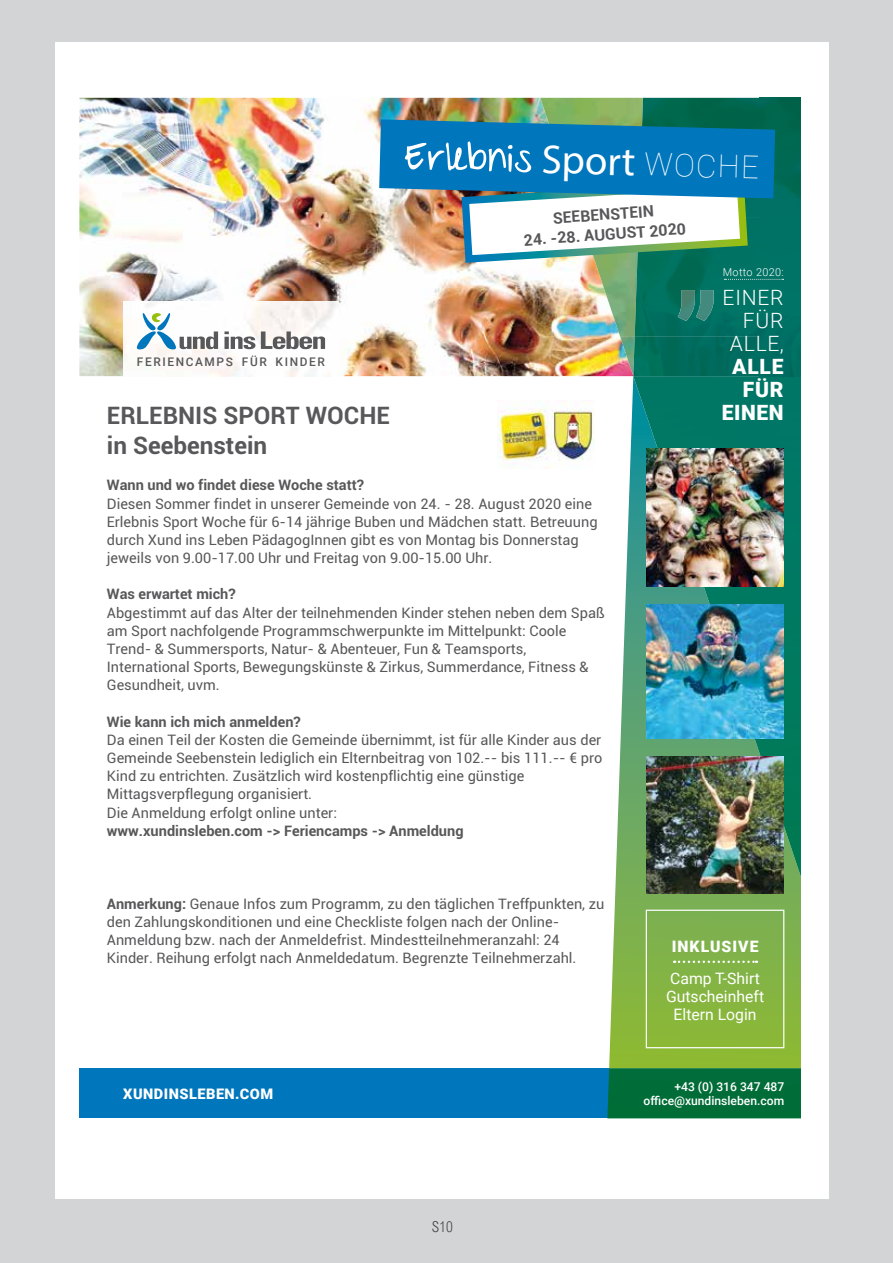
<style>
.page{position:relative;width:893px;height:1263px;background:#d3d4d5}
.page>*{position:absolute;margin:0;border:0;box-sizing:border-box;transform-origin:0 0}
.t1{font:50.4px "A Hundred Miles";color:#fff}
.t2{font:100 31.5px "Roboto";color:#fff}
.t3{font:700 24.3px/30.3px "Roboto";color:#58585a}
.t4{font:300 21px/23.1px "Roboto";letter-spacing:.035em;color:#fff;text-align:right}
.t5{font:900 21px/23.1px "Roboto";letter-spacing:.035em;color:#fff;text-align:right}
.t6{font:700 15.9px "Roboto";color:#58585a}
.t7{font:15.75px/18.1px "Roboto";color:#fff;text-align:center}
.t8{font:900 15.75px "Roboto";letter-spacing:.065em;color:#fff}
.t9{font:300 15px "Arial Nova Cond";color:#434345}
.t10{font:14.55px/18.1px "Roboto";color:#58585a}
.t11{font:700 14.55px "Roboto";color:#58585a}
.t12{font:900 14.55px "Roboto";letter-spacing:.035em;color:#fff}
.t13{font:500 12.15px/13.4px "Roboto";color:#fff;text-align:right}
.t14{font:500 11.85px "Roboto";letter-spacing:.135em;color:#58585a}
.t15{font:300 10.95px "Roboto";letter-spacing:.03em;color:#fff}
.s1{font-family:"Myriad Pro";font-size:40.8px}
.s2{font-weight:700}
</style>
<div class="page">
<div style="left:55px;top:43px;width:774px;height:1156px;background:#fff"></div>
<img style="left:79px;top:98px;width:541px;height:278px">
<img style="left:540px;top:98px;width:99px;height:21px">
<img style="left:580px;top:267px;width:55px;height:69px">
<img style="left:620px;top:336px;width:13px;height:40px">
<div style="left:79px;top:1068px;width:722px;height:50px;background:#0076bd"></div>
<svg style="left:609px;top:376px;width:192px;height:692px"></svg>
<img style="left:633px;top:376px;width:168px;height:501px">
<img style="left:639px;top:98px;width:120px;height:21px">
<img style="left:759px;top:98px;width:42px;height:278px">
<img style="left:635px;top:267px;width:124px;height:69px">
<img style="left:633px;top:336px;width:126px;height:40px">
<div style="left:607px;top:1068px;width:194px;height:50px;background:#006d39"></div>
<div style="left:646px;top:910px;width:138px;height:138px;border:1px solid #fff"></div>
<svg style="left:674px;top:960px;width:83px;height:3px"></svg>
<img style="left:678px;top:290px;width:36px;height:31px">
<svg style="left:724px;top:279px;width:59px;height:1px"></svg>
<img style="left:123px;top:302px;width:216px;height:74px">
<svg style="left:137px;top:312px;width:81px;height:37px"></svg>
<svg style="left:224px;top:331px;width:31px;height:18px"></svg>
<svg style="left:261px;top:331px;width:64px;height:18px"></svg>
<img style="left:646px;top:449px;width:138px;height:137px">
<img style="left:646px;top:604px;width:138px;height:134px">
<img style="left:646px;top:756px;width:138px;height:138px">
<img style="left:379px;top:119px;width:396px;height:148px">
<img style="left:497px;top:400px;width:98px;height:69px">
<h1 class="t1" style="left:404px;top:128px;width:233px;rotate:1deg">Erlebnis <span class="s1">Sport</span></h1>
<h2 class="t2" style="left:645px;top:142px;width:116px;rotate:2deg">WOCHE</h2>
<p class="t6" style="left:552px;top:207px;width:103px;rotate:-4deg">SEEBENSTEIN</p>
<p class="t6" style="left:523px;top:229px;width:164px;rotate:-4deg">24. -28. AUGUST 2020</p>
<p class="t14" style="left:137px;top:354px;width:189px">FERIENCAMPS FÜR KINDER</p>
<h3 class="t3" style="left:107px;top:399px;width:285px">ERLEBNIS SPORT WOCHE in Seebenstein</h3>
<p class="t11" style="left:107px;top:475px;width:259px">Wann und wo findet diese Woche statt?</p>
<p class="t10" style="left:107px;top:494px;width:492px">Diesen Sommer findet in unserer Gemeinde von 24. - 28. August 2020 eine Erlebnis Sport Woche für 6-14 jährige Buben und Mädchen statt. Betreuung durch Xund ins Leben PädagogInnen gibt es von Montag bis Donnerstag jeweils von 9.00-17.00 Uhr und Freitag von 9.00-15.00 Uhr.</p>
<p class="t11" style="left:107px;top:584px;width:130px">Was erwartet mich?</p>
<p class="t10" style="left:107px;top:603px;width:499px">Abgestimmt auf das Alter der teilnehmenden Kinder stehen neben dem Spaß am Sport nachfolgende Programmschwerpunkte im Mittelpunkt: Coole Trend- &amp; Summersports, Natur- &amp; Abenteuer, Fun &amp; Teamsports, International Sports, Bewegungskünste &amp; Zirkus, Summerdance, Fitness &amp; Gesundheit, uvm.</p>
<p class="t11" style="left:107px;top:711px;width:195px">Wie kann ich mich anmelden?</p>
<p class="t10" style="left:107px;top:730px;width:497px">Da einen Teil der Kosten die Gemeinde übernimmt, ist für alle Kinder aus der Gemeinde Seebenstein lediglich ein Elternbeitrag von 102.-- bis 111.-- € pro Kind zu entrichten. Zusätzlich wird kostenpflichtig eine günstige Mittagsverpflegung organisiert.<br>Die Anmeldung erfolgt online unter:</p>
<p class="t11" style="left:107px;top:820px;width:358px">www.xundinsleben.com -&gt; Feriencamps -&gt; Anmeldung</p>
<p class="t10" style="left:107px;top:894px;width:499px"><span class="s2">Anmerkung:</span> Genaue Infos zum Programm, zu den täglichen Treffpunkten, zu den Zahlungskonditionen und eine Checkliste folgen nach der Online-Anmeldung bzw. nach der Anmeldefrist. Mindestteilnehmeranzahl: 24<br>Kinder. Reihung erfolgt nach Anmeldedatum. Begrenzte Teilnehmerzahl.</p>
<p class="t15" style="left:723px;top:264px;width:62px">Motto 2020:</p>
<h3 class="t4" style="left:723px;top:285px;width:63px">EINER<br>FÜR<br>ALLE,</h3>
<h3 class="t5" style="left:722px;top:354px;width:63px">ALLE<br>FÜR<br>EINEN</h3>
<p class="t8" style="left:672px;top:935px;width:88px">INKLUSIVE</p>
<p class="t7" style="left:666px;top:968px;width:100px">Camp T-Shirt<br>Gutscheinheft<br>Eltern Login</p>
<p class="t12" style="left:123px;top:1083px;width:151px">XUNDINSLEBEN.COM</p>
<p class="t13" style="left:644px;top:1080px;width:142px">+43 (0) 316 347 487 office@xundinsleben.com</p>
<p class="t9" style="left:432px;top:1218px;width:22px">S10</p>
</div>
